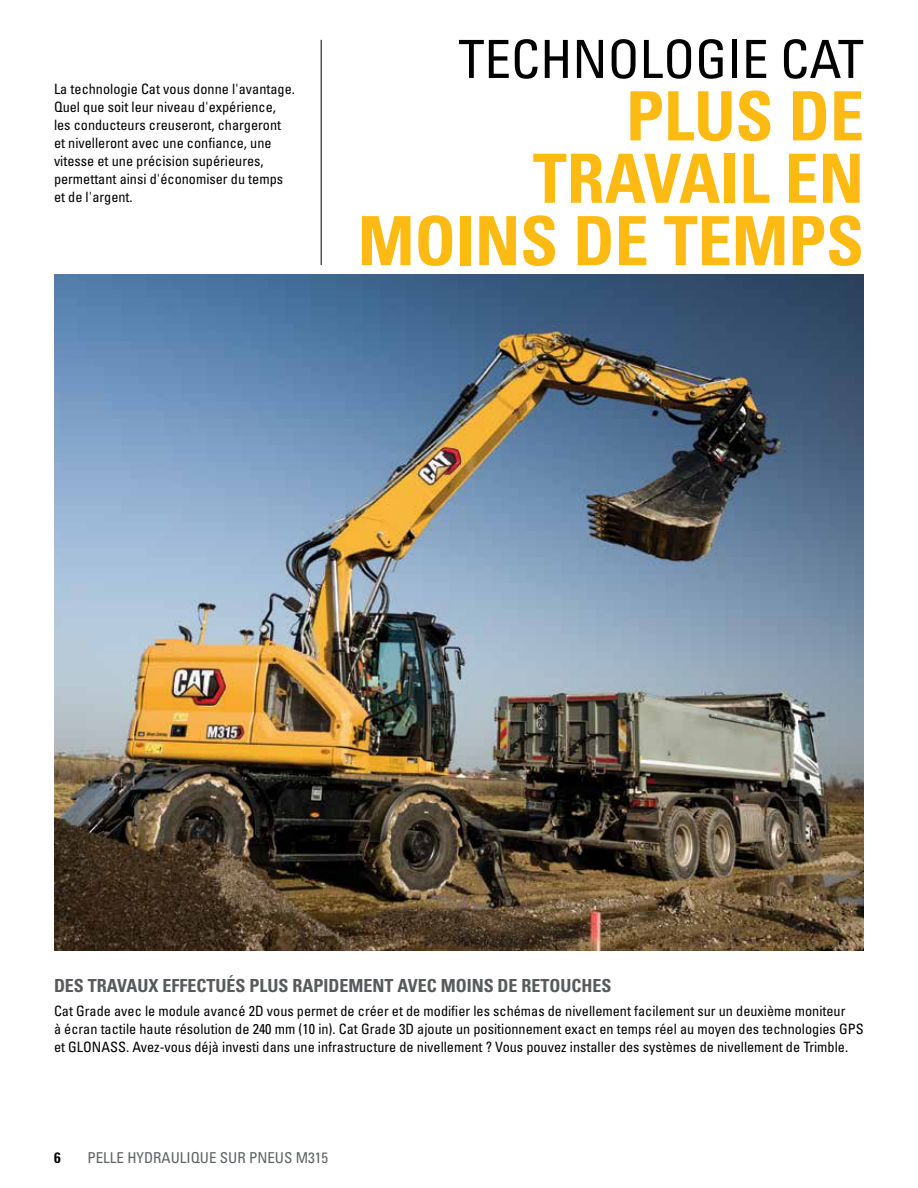
<style>
.page{position:relative;width:918px;height:1188px;background:#fff}
.page>*{position:absolute;margin:0;border:0;box-sizing:border-box;transform-origin:0 0}
.t1{font:700 condensed 67.95px/62.4px "Univers LT Std";color:#fdba12;text-align:right}
.t2{font:condensed 52.65px "Univers LT Std";color:#000}
.t3{font:700 condensed 18px "Univers LT Std";color:#58595b}
.t4{font:condensed 15px "Univers LTCYR 57";color:#5e6263}
.t5{font:15px "Univers LTCYR 67 Bold Cond";color:#000}
.t6{font:condensed 14.25px/18px "Univers LT Std";color:#000}
</style>
<div class="page">
<img style="left:54px;top:274px;width:810px;height:676px">
<hr style="left:321px;top:40px;width:1px;height:225px;background:#000">
<p class="t6" style="left:54px;top:80px;width:243px">La technologie Cat vous donne l'avantage.<br>Quel que soit leur niveau d'expérience, les conducteurs creuseront, chargeront et nivelleront avec une confiance, une vitesse et une précision supérieures, permettant ainsi d'économiser du temps et de l'argent.</p>
<h2 class="t2" style="left:458px;top:26px;width:407px">TECHNOLOGIE CAT</h2>
<h1 class="t1" style="left:358px;top:85px;width:508px">PLUS DE<br>TRAVAIL EN<br>MOINS DE TEMPS</h1>
<p class="t3" style="left:54px;top:974px;width:559px">DES TRAVAUX EFFECTUÉS PLUS RAPIDEMENT AVEC MOINS DE RETOUCHES</p>
<p class="t6" style="left:54px;top:1002px;width:811px">Cat Grade avec le module avancé 2D vous permet de créer et de modifier les schémas de nivellement facilement sur un deuxième moniteur<br>à écran tactile haute résolution de 240 mm (10 in). Cat Grade 3D ajoute un positionnement exact en temps réel au moyen des technologies GPS et GLONASS. Avez-vous déjà investi dans une infrastructure de nivellement ? Vous pouvez installer des systèmes de nivellement de Trimble.</p>
<p class="t5" style="left:54px;top:1148px;width:8px">6</p>
<p class="t4" style="left:87px;top:1148px;width:242px">PELLE HYDRAULIQUE SUR PNEUS M315</p>
</div>
